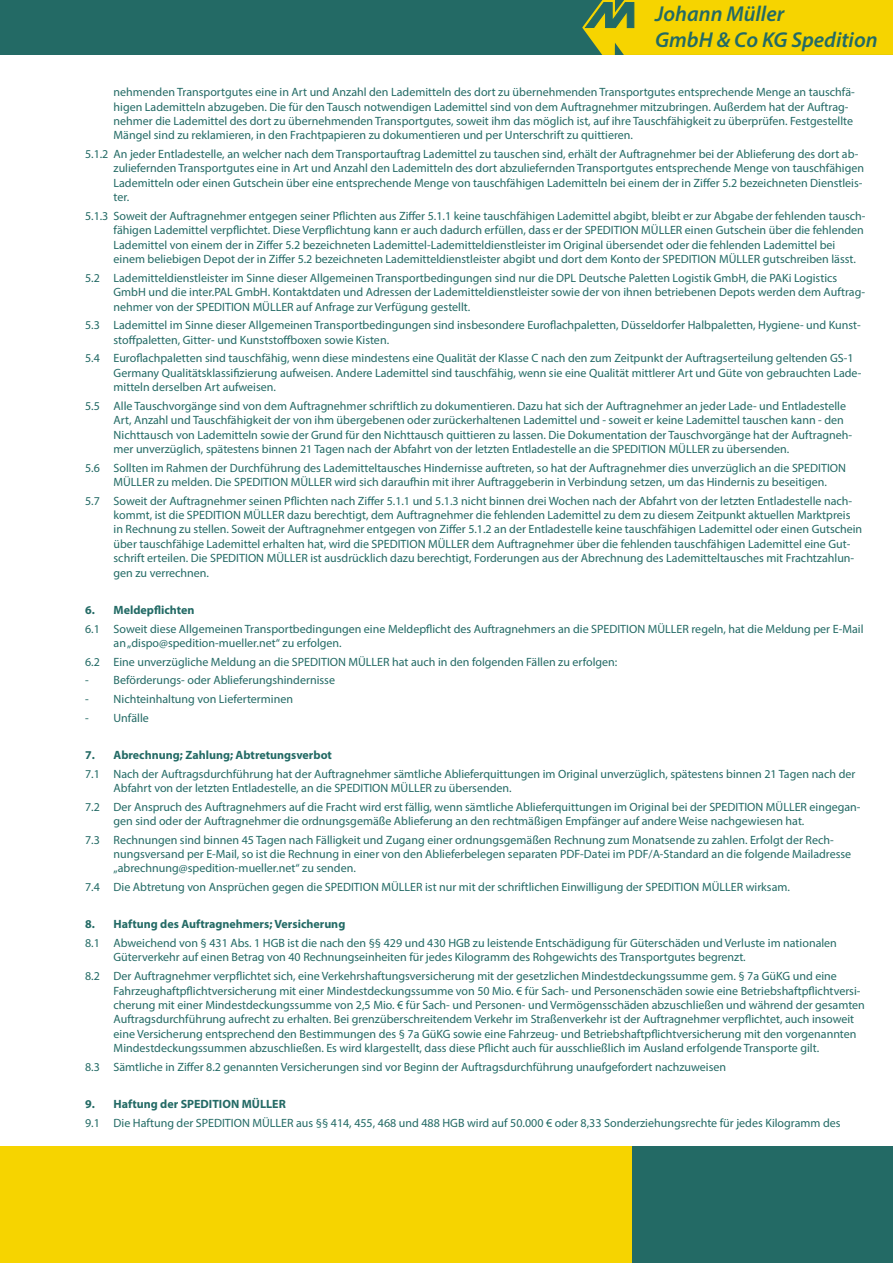
<style>
.page{position:relative;width:893px;height:1263px;background:#fff}
.page>*{position:absolute;margin:0;border:0;box-sizing:border-box;transform-origin:0 0}
.t1{font:italic 600 21.6px/26px "Myriad Pro";color:#236a65}
.t2{font:12px/14.4px "Myriad Pro";color:#236a65}
.t3{font:700 12px "Myriad Pro";color:#236a65}
</style>
<div class="page">
<div style="left:0;top:0;width:893px;height:55px;background:#236a65"></div>
<svg style="left:582px;top:0;width:311px;height:55px;background:#e3ca08"></svg>
<div style="left:631px;top:1146px;width:262px;height:117px;background:#236a65"></div>
<div style="left:0;top:1146px;width:631px;height:117px;background:#f6d400"></div>
<h1 class="t1" style="left:655px;top:0;width:224px">Johann Müller<br>GmbH &amp; Co KG Spedition</h1>
<p class="t2" style="left:114px;top:85px;width:743px">nehmenden Transportgutes eine in Art und Anzahl den Lademitteln des dort zu übernehmenden Transportgutes entsprechende Menge an tauschfä&shy;higen Lademitteln abzugeben. Die für den Tausch notwendigen Lademittel sind von dem Auftragnehmer mitzubringen. Außerdem hat der Auftrag&shy;nehmer die Lademittel des dort zu übernehmenden Transportgutes, soweit ihm das möglich ist, auf ihre Tauschfähigkeit zu überprüfen. Festgestellte Mängel sind zu reklamieren, in den Frachtpapieren zu dokumentieren und per Unterschrift zu quittieren.</p>
<p class="t2" style="left:114px;top:147px;width:752px;text-indent:-28px">5.1.2 An jeder Entladestelle, an welcher nach dem Transportauftrag Lademittel zu tauschen sind, erhält der Auftragnehmer bei der Ablieferung des dort ab&shy;zuliefernden Transportgutes eine in Art und Anzahl den Lademitteln des dort abzuliefernden Transportgutes entsprechende Menge von tauschfähigen Lademitteln oder einen Gutschein über eine entsprechende Menge von tauschfähigen Lademitteln bei einem der in Ziffer 5.2 bezeichneten Dienstleis&shy;ter.</p>
<p class="t2" style="left:114px;top:208px;width:753px;text-indent:-28px">5.1.3 Soweit der Auftragnehmer entgegen seiner Pflichten aus Ziffer 5.1.1 keine tauschfähigen Lademittel abgibt, bleibt er zur Abgabe der fehlenden tausch&shy;fähigen Lademittel verpflichtet. Diese Verpflichtung kann er auch dadurch erfüllen, dass er der SPEDITION MÜLLER einen Gutschein über die fehlenden Lademittel von einem der in Ziffer 5.2 bezeichneten Lademittel-Lademitteldienstleister im Original übersendet oder die fehlenden Lademittel bei einem beliebigen Depot der in Ziffer 5.2 bezeichneten Lademitteldienstleister abgibt und dort dem Konto der SPEDITION MÜLLER gutschreiben lässt.</p>
<p class="t2" style="left:114px;top:270px;width:753px;text-indent:-28px">5.2 Lademitteldienstleister im Sinne dieser Allgemeinen Transportbedingungen sind nur die DPL Deutsche Paletten Logistik GmbH, die PAKi Logistics<br>GmbH und die inter.PAL GmbH. Kontaktdaten und Adressen der Lademitteldienstleister sowie der von ihnen betriebenen Depots werden dem Auftrag&shy;nehmer von der SPEDITION MÜLLER auf Anfrage zur Verfügung gestellt.</p>
<p class="t2" style="left:114px;top:318px;width:749px;text-indent:-28px">5.3 Lademittel im Sinne dieser Allgemeinen Transportbedingungen sind insbesondere Euroflachpaletten, Düsseldorfer Halbpaletten, Hygiene- und Kunst&shy;stoffpaletten, Gitter- und Kunststoffboxen sowie Kisten.</p>
<p class="t2" style="left:114px;top:351px;width:750px;text-indent:-28px">5.4 Euroflachpaletten sind tauschfähig, wenn diese mindestens eine Qualität der Klasse C nach den zum Zeitpunkt der Auftragserteilung geltenden GS-1<br>Germany Qualitätsklassifizierung aufweisen. Andere Lademittel sind tauschfähig, wenn sie eine Qualität mittlerer Art und Güte von gebrauchten Lade&shy;mitteln derselben Art aufweisen.</p>
<p class="t2" style="left:114px;top:398px;width:740px;text-indent:-28px">5.5 Alle Tauschvorgänge sind von dem Auftragnehmer schriftlich zu dokumentieren. Dazu hat sich der Auftragnehmer an jeder Lade- und Entladestelle Art, Anzahl und Tauschfähigkeit der von ihm übergebenen oder zurückerhaltenen Lademittel und - soweit er keine Lademittel tauschen kann - den Nichttausch von Lademitteln sowie der Grund für den Nichttausch quittieren zu lassen. Die Dokumentation der Tauschvorgänge hat der Auftragneh&shy;mer unverzüglich, spätestens binnen 21 Tagen nach der Abfahrt von der letzten Entladestelle an die SPEDITION MÜLLER zu übersenden.</p>
<p class="t2" style="left:114px;top:460px;width:734px;text-indent:-28px">5.6 Sollten im Rahmen der Durchführung des Lademitteltausches Hindernisse auftreten, so hat der Auftragnehmer dies unverzüglich an die SPEDITION<br>MÜLLER zu melden. Die SPEDITION MÜLLER wird sich daraufhin mit ihrer Auftraggeberin in Verbindung setzen, um das Hindernis zu beseitigen.</p>
<p class="t2" style="left:114px;top:493px;width:750px;text-indent:-28px">5.7 Soweit der Auftragnehmer seinen Pflichten nach Ziffer 5.1.1 und 5.1.3 nicht binnen drei Wochen nach der Abfahrt von der letzten Entladestelle nach&shy;kommt, ist die SPEDITION MÜLLER dazu berechtigt, dem Auftragnehmer die fehlenden Lademittel zu dem zu diesem Zeitpunkt aktuellen Marktpreis in Rechnung zu stellen. Soweit der Auftragnehmer entgegen von Ziffer 5.1.2 an der Entladestelle keine tauschfähigen Lademittel oder einen Gutschein über tauschfähige Lademittel erhalten hat, wird die SPEDITION MÜLLER dem Auftragnehmer über die fehlenden tauschfähigen Lademittel eine Gut&shy;schrift erteilen. Die SPEDITION MÜLLER ist ausdrücklich dazu berechtigt, Forderungen aus der Abrechnung des Lademitteltausches mit Frachtzahlun&shy;gen zu verrechnen.</p>
<p class="t3" style="left:85px;top:602px;width:111px">6. Meldepflichten</p>
<p class="t2" style="left:114px;top:621px;width:751px;text-indent:-28px">6.1 Soweit diese Allgemeinen Transportbedingungen eine Meldepflicht des Auftragnehmers an die SPEDITION MÜLLER regeln, hat die Meldung per E-Mail an „dispo@spedition-mueller.net“ zu erfolgen.</p>
<p class="t2" style="left:85px;top:654px;width:534px">6.2 Eine unverzügliche Meldung an die SPEDITION MÜLLER hat auch in den folgenden Fällen zu erfolgen:</p>
<p class="t2" style="left:85px;top:673px;width:251px">- Beförderungs- oder Ablieferungshindernisse</p>
<p class="t2" style="left:85px;top:691px;width:209px">- Nichteinhaltung von Lieferterminen</p>
<p class="t2" style="left:85px;top:710px;width:65px">- Unfälle</p>
<p class="t3" style="left:85px;top:747px;width:248px">7. Abrechnung; Zahlung; Abtretungsverbot</p>
<p class="t2" style="left:114px;top:766px;width:743px;text-indent:-28px">7.1 Nach der Auftragsdurchführung hat der Auftragnehmer sämtliche Ablieferquittungen im Original unverzüglich, spätestens binnen 21 Tagen nach der<br>Abfahrt von der letzten Entladestelle, an die SPEDITION MÜLLER zu übersenden.</p>
<p class="t2" style="left:114px;top:799px;width:749px;text-indent:-28px">7.2 Der Anspruch des Auftragnehmers auf die Fracht wird erst fällig, wenn sämtliche Ablieferquittungen im Original bei der SPEDITION MÜLLER eingegan&shy;gen sind oder der Auftragnehmer die ordnungsgemäße Ablieferung an den rechtmäßigen Empfänger auf andere Weise nachgewiesen hat.</p>
<p class="t2" style="left:114px;top:832px;width:739px;text-indent:-28px">7.3 Rechnungen sind binnen 45 Tagen nach Fälligkeit und Zugang einer ordnungsgemäßen Rechnung zum Monatsende zu zahlen. Erfolgt der Rech&shy;nungsversand per E-Mail, so ist die Rechnung in einer von den Ablieferbelegen separaten PDF-Datei im PDF/A-Standard an die folgende Mailadresse „abrechnung@spedition-mueller.net“ zu senden.</p>
<p class="t2" style="left:85px;top:880px;width:706px">7.4 Die Abtretung von Ansprüchen gegen die SPEDITION MÜLLER ist nur mit der schriftlichen Einwilligung der SPEDITION MÜLLER wirksam.</p>
<p class="t3" style="left:85px;top:916px;width:262px">8. Haftung des Auftragnehmers; Versicherung</p>
<p class="t2" style="left:114px;top:936px;width:725px;text-indent:-28px">8.1 Abweichend von § 431 Abs. 1 HGB ist die nach den §§ 429 und 430 HGB zu leistende Entschädigung für Güterschäden und Verluste im nationalen<br>Güterverkehr auf einen Betrag von 40 Rechnungseinheiten für jedes Kilogramm des Rohgewichts des Transportgutes begrenzt.</p>
<p class="t2" style="left:114px;top:969px;width:753px;text-indent:-28px">8.2 Der Auftragnehmer verpflichtet sich, eine Verkehrshaftungsversicherung mit der gesetzlichen Mindestdeckungssumme gem. § 7a GüKG und eine Fahrzeughaftpflichtversicherung mit einer Mindestdeckungssumme von 50 Mio. € für Sach- und Personenschäden sowie eine Betriebshaftpflichtversi&shy;cherung mit einer Mindestdeckungssumme von 2,5 Mio. € für Sach- und Personen- und Vermögensschäden abzuschließen und während der gesamten Auftragsdurchführung aufrecht zu erhalten. Bei grenzüberschreitendem Verkehr im Straßenverkehr ist der Auftragnehmer verpflichtet, auch insoweit eine Versicherung entsprechend den Bestimmungen des § 7a GüKG sowie eine Fahrzeug- und Betriebshaftpflichtversicherung mit den vorgenannten Mindestdeckungssummen abzuschließen. Es wird klargestellt, dass diese Pflicht auch für ausschließlich im Ausland erfolgende Transporte gilt.</p>
<p class="t2" style="left:85px;top:1059px;width:643px">8.3 Sämtliche in Ziffer 8.2 genannten Versicherungen sind vor Beginn der Auftragsdurchführung unaufgefordert nachzuweisen</p>
<p class="t3" style="left:85px;top:1096px;width:202px">9. Haftung der SPEDITION MÜLLER</p>
<p class="t2" style="left:85px;top:1115px;width:757px">9.1 Die Haftung der SPEDITION MÜLLER aus §§ 414, 455, 468 und 488 HGB wird auf 50.000 € oder 8,33 Sonderziehungsrechte für jedes Kilogramm des</p>
</div>
